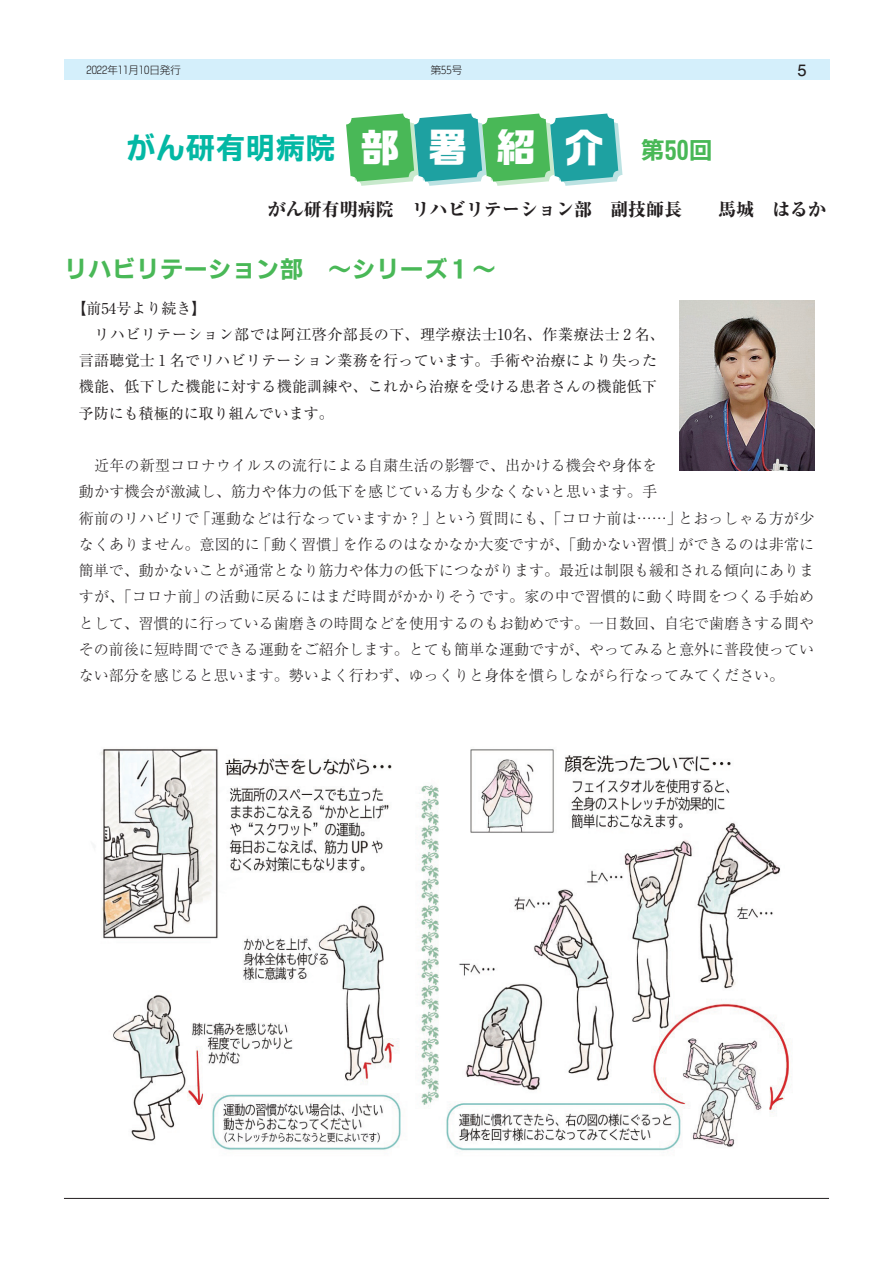
<style>
.page{position:relative;width:893px;height:1263px;background:#fff}
.page>*{position:absolute;margin:0;border:0;box-sizing:border-box;transform-origin:0 0}
.t1{font:30px "Ro NOW Std GE";color:#03b8a4}
.t2{font:24px "Ro NOW Std GE";color:#49b857}
.t3{font:800 18px "Ryumin Pr 6 N";color:#231f20}
.t4{font:16.5px "Oh 036 Pi";color:#231f20}
.t5{font:300 15px/26.2px "Ryumin Pr 6 N";letter-spacing:.005em;color:#231f20}
.t6{font:15px/26.2px "Ryumin Pr 6 N";letter-spacing:.015em;color:#231f20}
.t7{font:300 10.5px "Shin Go Pr 6 N";color:#231f20}
.t8{font:300 10.5px "UD Shin Go Pr 6";color:#231f20}
.s1{font-family:"Ro G San Srf Std";font-weight:700;font-size:39px;color:#fff}
.s2{font-size:24px;color:#49b857}
</style>
<div class="page">
<div style="left:64px;top:60px;width:765px;height:20px;background:#d4effb"></div>
<hr style="left:64px;top:1198px;width:765px;height:1px;background:#231f20">
<svg style="left:346px;top:114px;width:276px;height:72px;background:#57bb93"></svg>
<img style="left:93px;top:748px;width:698px;height:403px">
<img style="left:680px;top:300px;width:134px;height:170px">
<p class="t7" style="left:86px;top:61px;width:96px">2022年11月10日発行</p>
<p class="t8" style="left:431px;top:61px;width:33px">第55号</p>
<p class="t4" style="left:797px;top:60px;width:11px">5</p>
<h1 class="t1" style="left:125px;top:128px;width:589px">がん研有明病院 <span class="s1">部 署 紹 介</span> <span class="s2">第50回</span></h1>
<p class="t3" style="left:268px;top:195px;width:560px">がん研有明病院　リハビリテーション部　副技師長　　馬城　はるか</p>
<h2 class="t2" style="left:64px;top:253px;width:433px">リハビリテーション部　～シリーズ１～</h2>
<p class="t6" style="left:79px;top:294px;width:587px;text-indent:-8px">【前54号より続き】<br>　リハビリテーション部では阿江啓介部長の下、理学療法士10名、作業療法士₂名、言語聴覚士₁名でリハビリテーション業務を行っています。手術や治療により失った機能、低下した機能に対する機能訓練や、これから治療を受ける患者さんの機能低下予防にも積極的に取り組んでいます。</p>
<p class="t5" style="left:79px;top:451px;width:737px">　近年の新型コロナウイルスの流行による自粛生活の影響で、出かける機会や身体を<br>動かす機会が激減し、筋力や体力の低下を感じている方も少なくないと思います。手<br>術前のリハビリで「運動などは行なっていますか？」という質問にも、「コロナ前は……」とおっしゃる方が少なくありません。意図的に「動く習慣」を作るのはなかなか大変ですが、「動かない習慣」ができるのは非常に簡単で、動かないことが通常となり筋力や体力の低下につながります。最近は制限も緩和される傾向にありますが、「コロナ前」の活動に戻るにはまだ時間がかかりそうです。家の中で習慣的に動く時間をつくる手始めとして、習慣的に行っている歯磨きの時間などを使用するのもお勧めです。一日数回、自宅で歯磨きする間やその前後に短時間でできる運動をご紹介します。とても簡単な運動ですが、やってみると意外に普段使っていない部分を感じると思います。勢いよく行わず、ゆっくりと身体を慣らしながら行なってみてください。</p>
</div>
